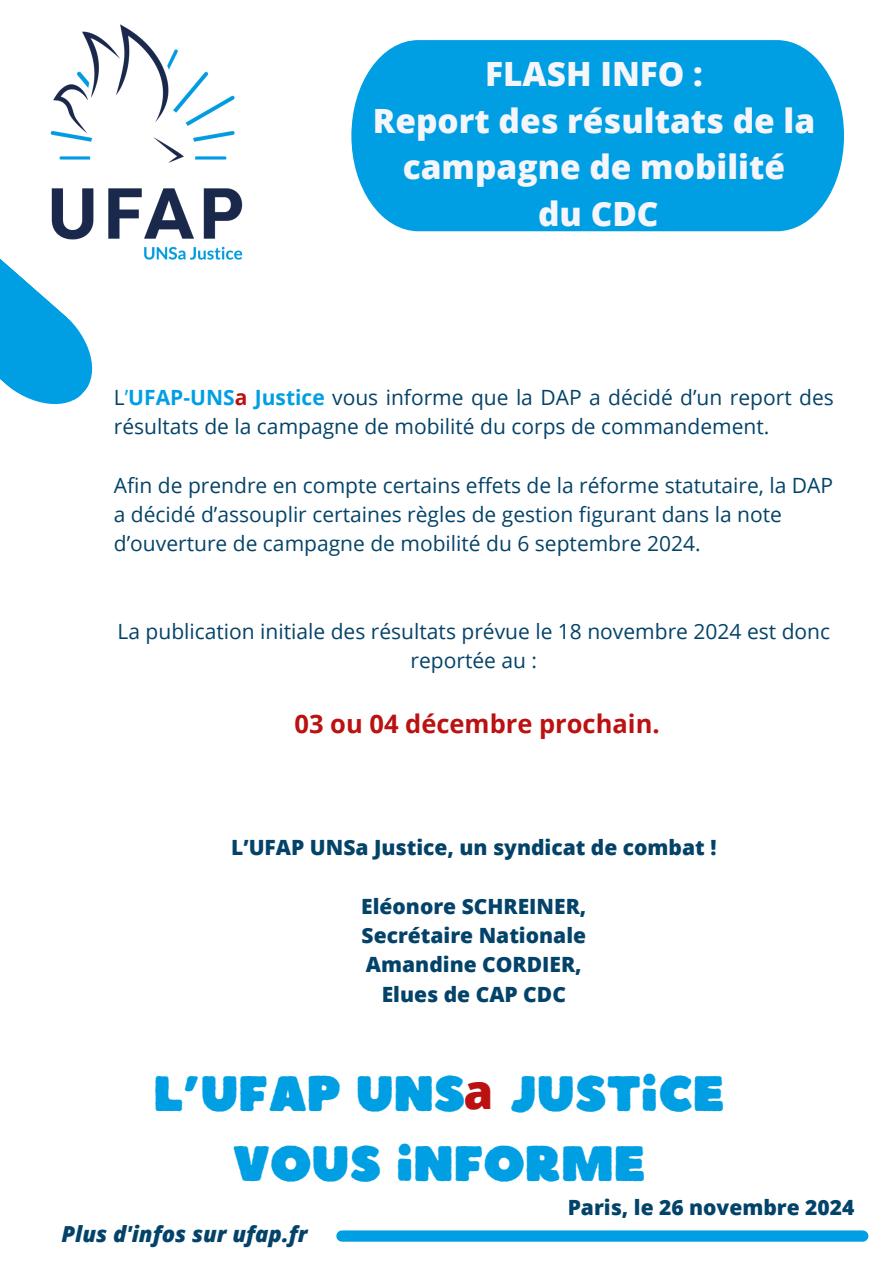
<style>
.page{position:relative;width:894px;height:1264px;background:#fff}
.page>*{position:absolute;margin:0;border:0;box-sizing:border-box;transform-origin:0 0}
.t1{font:49.65px/69.6px "Boulder";color:#009fe3;text-align:center}
.t2{font:800 48px "Open Sans";color:#b11}
.t3{font:800 33.45px/46.3px "Open Sans";color:#f4f6fc;text-align:center}
.t4{font:700 25.5px "Open Sans";color:#b11}
.t5{font:italic 800 22.05px "Open Sans";color:#044369}
.t6{font:21px/29.2px "Open Sans";color:#044369}
.t7{font:800 21px/29.2px "Open Sans";color:#044369;text-align:center}
.s1{color:#009fe3}
.s2{font-weight:700;color:#009fe3}
.s3{font-weight:700;color:#b11}
</style>
<div class="page">
<div style="left:351px;top:40px;width:492px;height:191px;background:#009ee2"></div>
<svg style="left:0;top:310px;width:93px;height:94px"></svg>
<img style="left:0;top:24px;width:243px;height:286px">
<div style="left:342px;top:1230px;width:520px;height:11px;background:#009ee2"></div>
<p class="t3" style="left:372px;top:50px;width:444px">FLASH INFO :<br>Report des résultats de la campagne de mobilité<br>du CDC</p>
<h3 class="t6" style="left:114px;top:382px;width:721px">L<span class="s1">’</span><span class="s2">UFAP-UNS</span><span class="s3">a</span> <span class="s2">Justice</span> vous informe que la DAP a décidé d’un report des résultats de la campagne de mobilité du corps de commandement.</h3>
<h4 class="t6" style="left:114px;top:470px;width:720px">Afin de prendre en compte certains effets de la réforme statutaire, la DAP a décidé d’assouplir certaines règles de gestion figurant dans la note d’ouverture de campagne de mobilité du 6 septembre 2024.</h4>
<h4 class="t6" style="left:117px;top:616px;width:714px;text-align:center">La publication initiale des résultats prévue le 18 novembre 2024 est donc reportée au :</h4>
<h1 class="t4" style="left:294px;top:705px;width:366px">03 ou 04 décembre prochain.</h1>
<p class="t7" style="left:231px;top:832px;width:486px">L’UFAP UNSa Justice, un syndicat de combat !</p>
<h4 class="t7" style="left:361px;top:891px;width:226px">Eléonore SCHREINER,<br>Secrétaire Nationale<br>Amandine CORDIER,<br>Elues de CAP CDC</h4>
<p class="t1" style="left:153px;top:1056px;width:572px">L’UFAP UNS JUSTICE<br>VOUS INFORME</p>
<p class="t2" style="left:463px;top:1057px;width:31px">a</p>
<h2 class="t5" style="left:61px;top:1218px;width:247px">Plus d'infos sur ufap.fr</h2>
<h4 class="t7" style="left:567px;top:1192px;width:288px">Paris, le 26 novembre 2024</h4>
</div>
